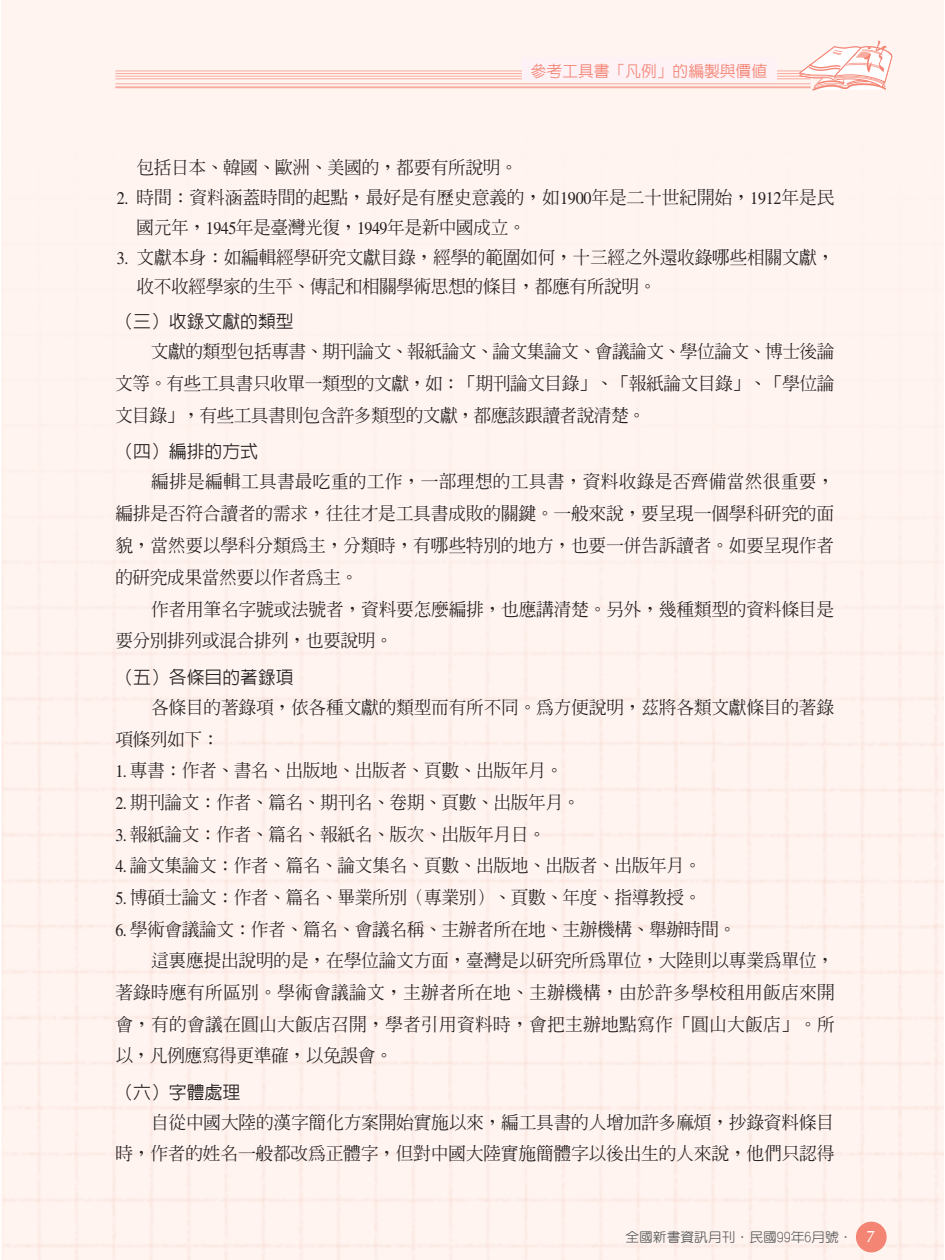
<style>
.page{position:relative;width:945px;height:1260px;background:#fff}
.page>*{position:absolute;margin:0;border:0;box-sizing:border-box;transform-origin:0 0}
.t1{font:17.85px/31.8px "AR Ming B5 Medium E Ten B5 H";letter-spacing:-.02em;color:#231f20}
.t2{font:17.85px "AR Ming B5 Medium E Ten B5 H";letter-spacing:.01em;color:#231f20}
.t3{font:17.85px "AR Hei B5 Medium E Ten B5 H";color:#231f20}
.t4{font:15.75px "AR New Hei B5 Medium E Ten B5 H";color:#f48473}
.t5{font:13.12px "AR Yuan B5 Medium E Ten B5 H";color:#58595b;scale:1.05 1}
.s1{font-family:"Times"}
.s2{font-family:"CG Omega";font-size:16.62px;color:#fff}
</style>
<div class="page">
<div style="left:1px;top:0;width:943px;height:1260px;background:#fff4f0"></div>
<img style="left:2px;top:561px;width:1px;height:522px">
<div style="left:856px;top:1222px;width:31px;height:30px;background:#f48473;border-radius:50%"></div>
<hr style="left:115px;top:71px;width:696px;height:1px;background:#f8aa9e">
<hr style="left:115px;top:73px;width:696px;height:1px;background:#f8aa9e">
<hr style="left:115px;top:76px;width:696px;height:1px;background:#f8aa9e">
<hr style="left:115px;top:79px;width:696px;height:1px;background:#f8aa9e">
<hr style="left:115px;top:83px;width:696px;height:1px;background:#f8aa9e">
<hr style="left:115px;top:86px;width:696px;height:2px;background:#f8aa9e">
<svg style="left:799px;top:40px;width:94px;height:51px"></svg>
<div style="left:522px;top:57px;width:254px;height:24px;background:#fef2f7"></div>
<p class="t4" style="left:531px;top:65px;width:238px">參考工具書「凡例」的編製與價值</p>
<p class="t1" style="left:137px;top:154px;width:383px">包括日本、韓國、歐洲、美國的，都要有所說明。</p>
<p class="t1" style="left:137px;top:185px;width:699px;line-height:29.8px;text-indent:-20px"><span class="s1">2.</span> 時間：資料涵蓋時間的起點，最好是有歷史意義的，如<span class="s1">1900</span>年是二十世紀開始，<span class="s1">1912</span>年是民國元年，<span class="s1">1945</span>年是臺灣光復，<span class="s1">1949</span>年是新中國成立。</p>
<p class="t1" style="left:137px;top:245px;width:699px;line-height:29.8px;text-indent:-20px"><span class="s1">3.</span> 文獻本身：如編輯經學研究文獻目錄，經學的範圍如何，十三經之外還收錄哪些相關文獻，收不收經學家的生平、傳記和相關學術思想的條目，都應有所說明。</p>
<p class="t3" style="left:115px;top:315px;width:180px">（三）收錄文獻的類型</p>
<p class="t1" style="left:115px;top:338px;width:721px;text-align:justify;text-indent:36px">文獻的類型包括專書、期刊論文、報紙論文、論文集論文、會議論文、學位論文、博士後論文等。有些工具書只收單一類型的文獻，如：「期刊論文目錄」、「報紙論文目錄」、「學位論文目錄」，有些工具書則包含許多類型的文獻，都應該跟讀者說清楚。</p>
<p class="t3" style="left:115px;top:445px;width:144px">（四）編排的方式</p>
<p class="t1" style="left:115px;top:468px;width:721px;text-align:justify;text-indent:36px">編排是編輯工具書最吃重的工作，一部理想的工具書，資料收錄是否齊備當然很重要，編排是否符合讀者的需求，往往才是工具書成敗的關鍵。一般來說，要呈現一個學科研究的面貌，當然要以學科分類為主，分類時，有哪些特別的地方，也要一併告訴讀者。如要呈現作者的研究成果當然要以作者為主。</p>
<p class="t1" style="left:115px;top:595px;width:720px;text-indent:36px">作者用筆名字號或法號者，資料要怎麼編排，也應講清楚。另外，幾種類型的資料條目是要分別排列或混合排列，也要說明。</p>
<p class="t3" style="left:115px;top:671px;width:180px">（五）各條目的著錄項</p>
<p class="t1" style="left:115px;top:694px;width:720px;text-indent:36px">各條目的著錄項，依各種文獻的類型而有所不同。為方便說明，茲將各類文獻條目的著錄項條列如下：</p>
<p class="t1" style="left:115px;top:757px;width:449px"><span class="s1">1.</span> 專書：作者、書名、出版地、出版者、頁數、出版年月。</p>
<p class="t1" style="left:115px;top:789px;width:467px"><span class="s1">2.</span> 期刊論文：作者、篇名、期刊名、卷期、頁數、出版年月。</p>
<p class="t1" style="left:115px;top:820px;width:432px"><span class="s1">3.</span> 報紙論文：作者、篇名、報紙名、版次、出版年月日。</p>
<p class="t1" style="left:115px;top:852px;width:588px"><span class="s1">4.</span> 論文集論文：作者、篇名、論文集名、頁數、出版地、出版者、出版年月。</p>
<p class="t1" style="left:115px;top:884px;width:588px"><span class="s1">5.</span> 博碩士論文：作者、篇名、畢業所別（專業別）、頁數、年度、指導教授。</p>
<p class="t1" style="left:115px;top:915px;width:623px"><span class="s1">6.</span> 學術會議論文：作者、篇名、會議名稱、主辦者所在地、主辦機構、舉辦時間。</p>
<p class="t1" style="left:151px;top:947px;width:685px">這裏應提出說明的是，在學位論文方面，臺灣是以研究所為單位，大陸則以專業為單位，</p>
<p class="t2" style="left:115px;top:986px;width:721px">著錄時應有所區別。學術會議論文，主辦者所在地、主辦機構，由於許多學校租用飯店來開</p>
<p class="t2" style="left:115px;top:1017px;width:721px">會，有的會議在圓山大飯店召開，學者引用資料時，會把主辦地點寫作「圓山大飯店」。所</p>
<p class="t1" style="left:115px;top:1042px;width:279px">以，凡例應寫得更準確，以免誤會。</p>
<p class="t3" style="left:115px;top:1086px;width:126px">（六）字體處理</p>
<p class="t1" style="left:115px;top:1109px;width:721px;line-height:31.2px;text-align:right">自從中國大陸的漢字簡化方案開始實施以來，編工具書的人增加許多麻煩，抄錄資料條目<br>時，作者的姓名一般都改為正體字，但對中國大陸實施簡體字以後出生的人來說，他們只認得</p>
<p class="t5" style="left:625px;top:1232px;width:239px">全國新書資訊月刊．民國99年6月號． <span class="s2">7</span></p>
</div>
